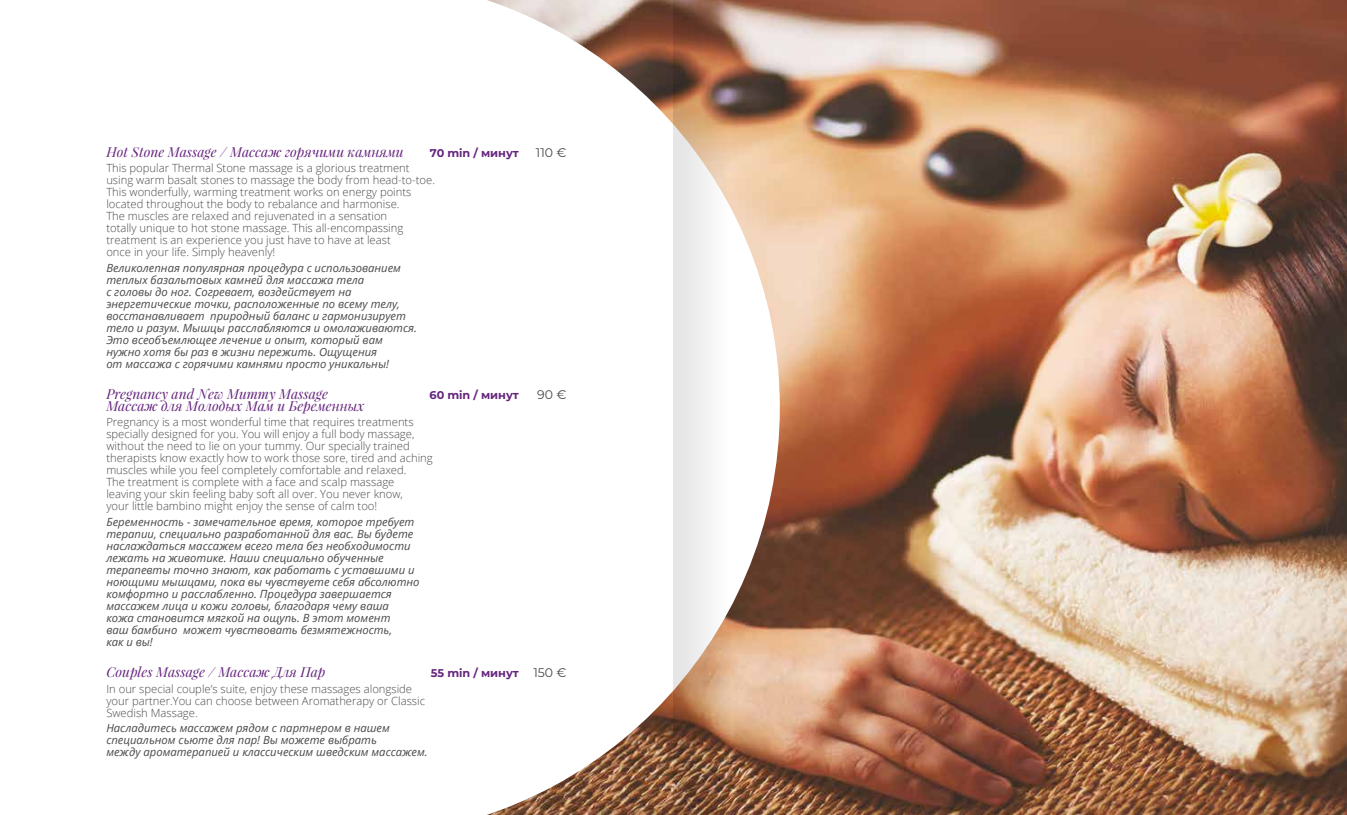
<style>
.page{position:relative;width:1347px;height:815px;background:#fff}
.page>*{position:absolute;margin:0;border:0;box-sizing:border-box;transform-origin:0 0}
.t1{font:italic 13.75px "Playfair Display";color:#65247d}
.t2{font:12.5px "Montserrat";color:#4a4a49}
.t3{font:italic 11.25px/12px "Open Sans";color:#4a4a49}
.t4{font:300 11.25px/12px "Open Sans";color:#4a4a49}
.t5{font:700 11.25px "Montserrat";color:#65247d}
.s1{font-weight:400;font-size:12.5px;color:#4a4a49}
</style>
<div class="page">
<img style="left:780px;top:0;width:566px;height:815px">
<svg style="left:487px;top:0;width:187px;height:815px"></svg>
<svg style="left:674px;top:0;width:106px;height:815px"></svg>
<p class="t1" style="left:106px;top:142px;width:299px">Hot Stone Massage / Массаж горячими камнями</p>
<p class="t5" style="left:430px;top:145px;width:91px">70 min / минут</p>
<p class="t2" style="left:536px;top:144px;width:32px">110 €</p>
<p class="t4" style="left:106px;top:162px;width:330px">This popular Thermal Stone massage is a glorious treatment using warm basalt stones to massage the body from head-to-toe.<br>This wonderfully, warming treatment works on energy points located throughout the body to rebalance and harmonise.<br>The muscles are relaxed and rejuvenated in a sensation<br>totally unique to hot stone massage. This all-encompassing treatment is an experience you just have to have at least<br>once in your life. Simply heavenly!</p>
<p class="t3" style="left:106px;top:261px;width:312px">Великолепная популярная процедура с использованием теплых базальтовых камней для массажа тела<br>с головы до ног. Согревает, воздействует на энергетические точки, расположенные по всему телу, восстанавливает природный баланс и гармонизирует тело и разум. Мышцы расслабляются и омолаживаются.<br>Это всеобъемлющее лечение и опыт, который вам нужно хотя бы раз в жизни пережить. Ощущения<br>от массажа с горячими камнями просто уникальны!</p>
<p class="t1" style="left:106px;top:384px;width:223px">Pregnancy and New Mummy Massage</p>
<p class="t5" style="left:429px;top:387px;width:91px">60 min / минут</p>
<p class="t2" style="left:537px;top:386px;width:31px">90 €</p>
<p class="t1" style="left:106px;top:396px;width:260px">Массаж для Молодых Мам и Беременных</p>
<p class="t4" style="left:106px;top:416px;width:328px">Pregnancy is a most wonderful time that requires treatments specially designed for you. You will enjoy a full body massage, without the need to lie on your tummy. Our specially trained therapists know exactly how to work those sore, tired and aching muscles while you feel completely comfortable and relaxed.<br>The treatment is complete with a face and scalp massage<br>leaving your skin feeling baby soft all over. You never know,<br>your little bambino might enjoy the sense of calm too!</p>
<p class="t3" style="left:106px;top:516px;width:315px">Беременность - замечательное время, которое требует терапии, специально разработанной для вас. Вы будете наслаждаться массажем всего тела без необходимости лежать на животике. Наши специально обученные терапевты точно знают, как работать с уставшими и ноющими мышцами, пока вы чувствуете себя абсолютно комфортно и расслабленно. Процедура завершается массажем лица и кожи головы, благодаря чему ваша<br>кожа становится мягкой на ощупь. В этот момент<br>ваш бамбино может чувствовать безмятежность,<br>как и вы!</p>
<p class="t1" style="left:106px;top:663px;width:221px">Couples Massage / Массаж Для Пар</p>
<p class="t5" style="left:431px;top:665px;width:137px">55 min / минут <span class="s1">150 €</span></p>
<p class="t4" style="left:106px;top:682px;width:320px">In our special couple’s suite, enjoy these massages alongside your partner.You can choose between Aromatherapy or Classic<br>Swedish Massage.</p>
<p class="t3" style="left:106px;top:722px;width:323px">Насладитесь массажем рядом с партнером в нашем специальном сьюте для пар! Вы можете выбрать<br>между ароматерапией и классическим шведским массажем.</p>
</div>
